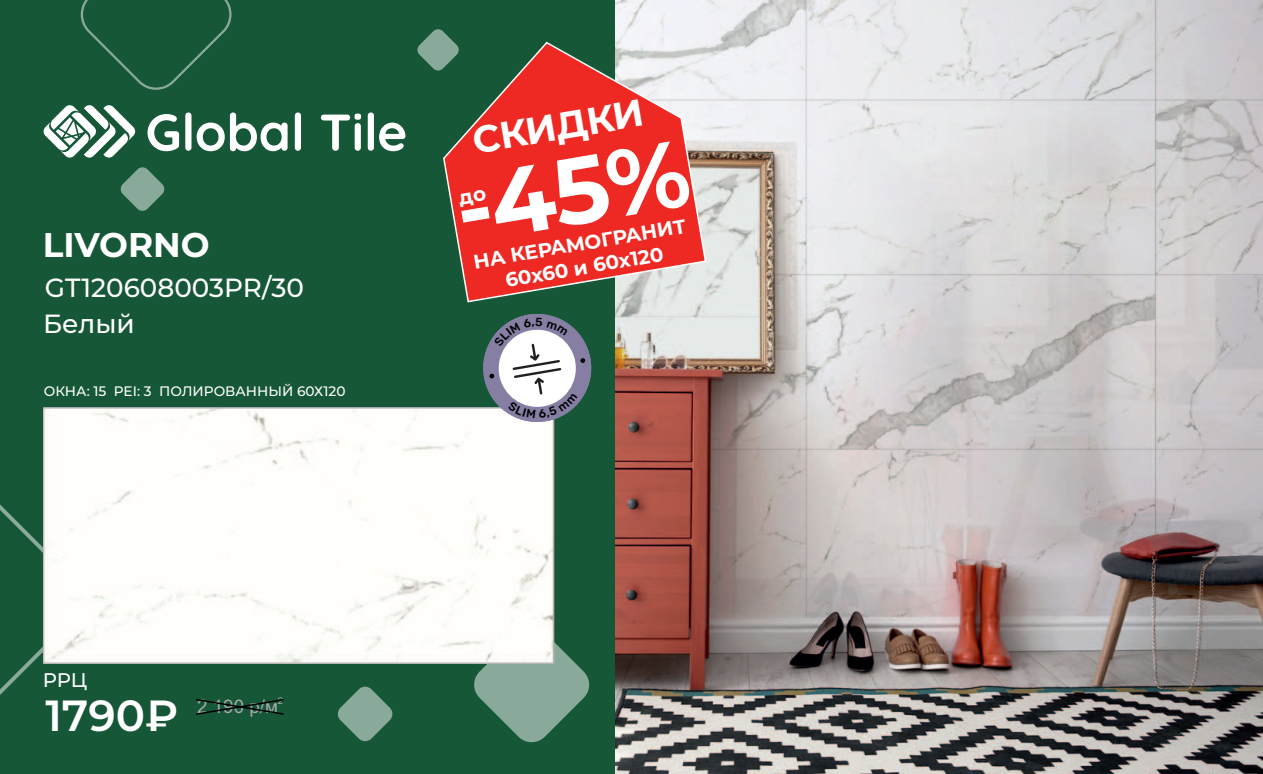
<style>
.page{position:relative;width:1263px;height:774px;background:#155736}
.page>*{position:absolute;margin:0;border:0;box-sizing:border-box;transform-origin:0 0}
.t1{font:700 94.35px "Montserrat";color:#fff}
.t2{font:600 43.5px "Montserrat";color:#fff}
.t3{font:700 37.8px "Montserrat";color:#fff}
.t4{font:700 34.2px "Montserrat";color:#fff}
.t5{font:500 26.25px/35.5px "Montserrat";color:#fff}
.t6{font:700 19.8px/23.9px "Montserrat";color:#fff;text-align:center}
.t7{font:500 19.8px "Montserrat";color:#fff}
.t8{font:18.75px "Arial";color:#a8a9ad}
.t9{font:500 13.65px "Montserrat";color:#fff}
.t10{font:9.45px "Arial";color:#a8a9ad}
</style>
<div class="page">
<svg style="left:0;top:504px;width:43px;height:191px"></svg>
<svg style="left:474px;top:625px;width:116px;height:118px"></svg>
<svg style="left:81px;top:0;width:151px;height:90px"></svg>
<svg style="left:120px;top:167px;width:45px;height:44px"></svg>
<svg style="left:338px;top:686px;width:55px;height:56px"></svg>
<svg style="left:44px;top:105px;width:91px;height:53px"></svg>
<svg style="left:148px;top:112px;width:257px;height:39px"></svg>
<svg style="left:417px;top:29px;width:36px;height:42px"></svg>
<img style="left:616px;top:0;width:647px;height:774px">
<svg style="left:442px;top:41px;width:265px;height:262px"></svg>
<svg style="left:196px;top:699px;width:88px;height:16px"></svg>
<div style="left:45px;top:410px;width:507px;height:252px;background:#fffefb"></div>
<div style="left:43px;top:408px;width:511px;height:256px;border:1px solid #bcbdc0"></div>
<svg style="left:459px;top:189px;width:27px;height:18px"></svg>
<svg style="left:479px;top:313px;width:113px;height:113px"></svg>
<h3 class="t4" style="left:43px;top:220px;width:168px">LIVORNO</h3>
<h3 class="t5" style="left:43px;top:269px;width:262px">GT120608003PR/30<br>Белый</h3>
<p class="t9" style="left:44px;top:382px;width:303px">ОКНА: 15 PEI: 3 ПОЛИРОВАННЫЙ 60Х120</p>
<h3 class="t7" style="left:43px;top:666px;width:46px">РРЦ</h3>
<h2 class="t2" style="left:45px;top:684px;width:134px">1790₽</h2>
<p class="t10" style="left:278px;top:694px;width:7px">2</p>
<h3 class="t8" style="left:197px;top:694px;width:82px">2 190 р/м</h3>
<h3 class="t3" style="left:468px;top:114px;width:174px;rotate:-10deg">СКИДКИ</h3>
<h1 class="t1" style="left:444px;top:144px;width:237px;rotate:-10deg">-45%</h1>
<h3 class="t6" style="left:471px;top:249px;width:217px;rotate:-10deg">НА КЕРАМОГРАНИТ<br>60х60 и 60х120</h3>
</div>
